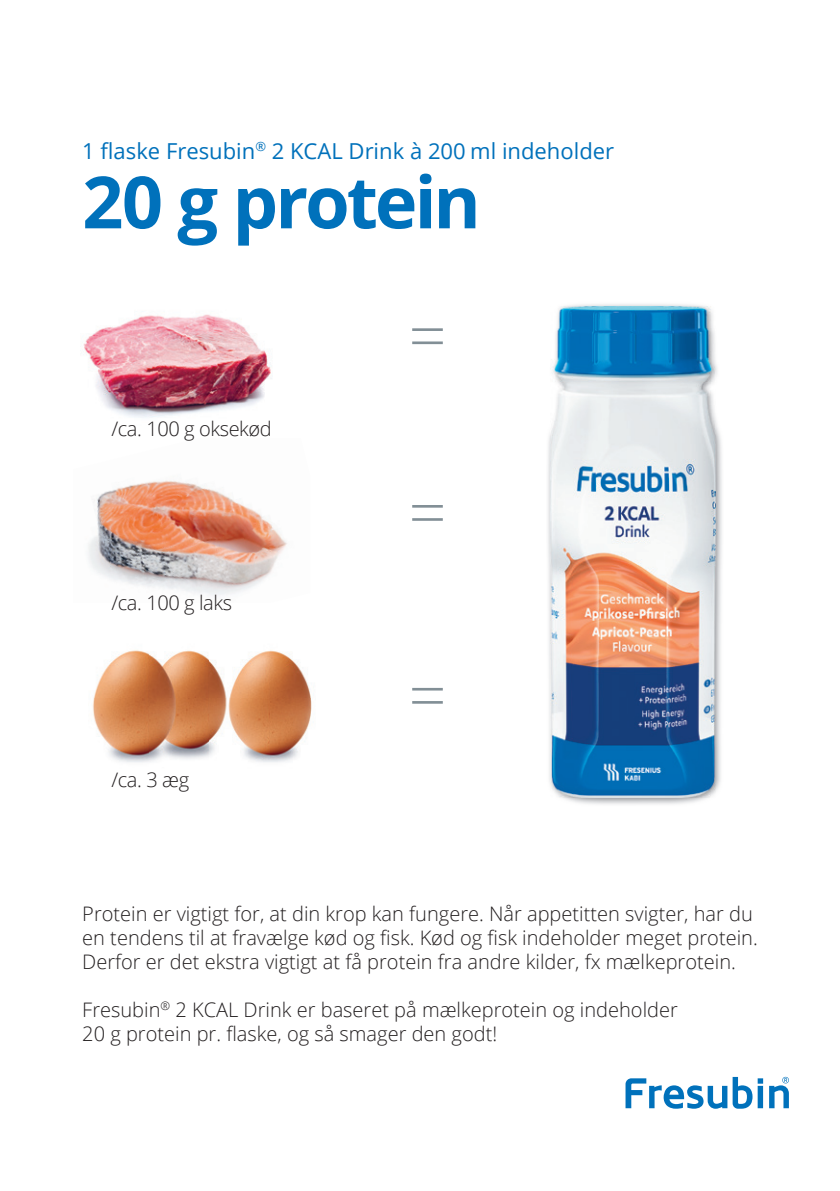
<style>
.page{position:relative;width:840px;height:1191px;background:#fff}
.page>*{position:absolute;margin:0;border:0;box-sizing:border-box;transform-origin:0 0}
.t1{font:700 72px "Open Sans";letter-spacing:-.04em;color:#0071bb}
.t2{font:300 66px "Open Sans";color:#828f96}
.t3{font:22px "Open Sans";color:#0071bb}
.t4{font:300 20px/24px "Open Sans";color:#231f20}
.t5{font:300 20px "Open Sans";letter-spacing:-.02em;color:#231f20}
</style>
<div class="page">
<img style="left:83px;top:311px;width:188px;height:107px">
<img style="left:88px;top:480px;width:199px;height:116px">
<img style="left:92px;top:650px;width:220px;height:113px">
<img style="left:548px;top:304px;width:174px;height:500px">
<img style="left:550px;top:306px;width:165px;height:491px">
<svg style="left:625px;top:1077px;width:137px;height:31px"></svg>
<svg style="left:769px;top:1076px;width:19px;height:32px"></svg>
<p class="t3" style="left:82px;top:136px;width:533px">1 flaske Fresubin<sup>®</sup> 2 KCAL Drink à 200 ml indeholder</p>
<h1 class="t1" style="left:82px;top:151px;width:400px">20 g protein</h1>
<p class="t5" style="left:111px;top:414px;width:162px">/ca. 100 g oksekød</p>
<p class="t5" style="left:111px;top:589px;width:122px">/ca. 100 g laks</p>
<p class="t4" style="left:111px;top:767px;width:79px">/ca. 3 æg</p>
<h2 class="t2" style="left:408px;top:290px;width:39px">=</h2>
<h2 class="t2" style="left:408px;top:467px;width:39px">=</h2>
<h2 class="t2" style="left:408px;top:650px;width:39px">=</h2>
<p class="t4" style="left:82px;top:901px;width:676px">Protein er vigtigt for, at din krop kan fungere. Når appetitten svigter, har du en tendens til at fravælge kød og fisk. Kød og fisk indeholder meget protein.<br>Derfor er det ekstra vigtigt at få protein fra andre kilder, fx mælke protein.</p>
<p class="t4" style="left:82px;top:997px;width:596px">Fresubin<sup>®</sup> 2 KCAL Drink er baseret på mælkeprotein og indeholder<br>20 g protein pr. flaske, og så smager den godt!</p>
</div>
